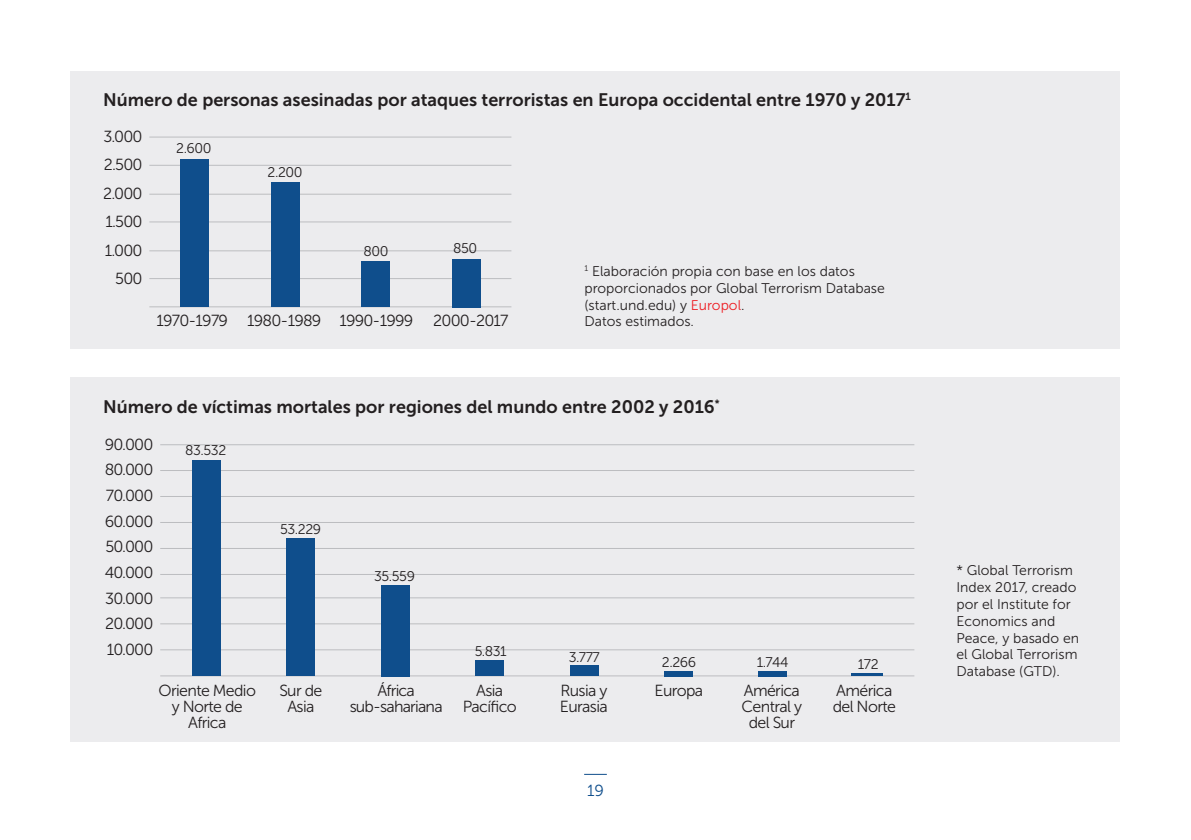
<style>
.page{position:relative;width:1191px;height:840px;background:#fff}
.page>*{position:absolute;margin:0;border:0;box-sizing:border-box;transform-origin:0 0}
.TÍTULO_TABLA{font:18px "Museo Sans 700";color:#231f20}
.TEXTO_TABLA{font:16px/16px "Museo Sans 300";letter-spacing:-.05em;color:#231f20;text-align:center}
.t1{font:16px "Museo Sans 300";color:#0f4e8c}
.PIE_DE_FOTO{font:14px/16.8px "Museo Sans 300";color:#231f20}
.DATOS_TABLA{font:14px "Museo Sans 300";letter-spacing:-.03em;color:#231f20}
.s1{color:#ee1d23}
</style>
<div class="page">
<svg style="left:584px;top:773px;width:23px;height:1px"></svg>
<div style="left:71px;top:71px;width:1049px;height:277px;background:#ececee"></div>
<div style="left:71px;top:376px;width:1049px;height:364px;background:#ececee"></div>
<hr style="left:149px;top:137px;width:362px;height:1px;background:#bcbdc0">
<hr style="left:149px;top:165px;width:362px;height:1px;background:#bcbdc0">
<hr style="left:149px;top:194px;width:362px;height:1px;background:#bcbdc0">
<hr style="left:149px;top:221px;width:362px;height:1px;background:#bcbdc0">
<hr style="left:149px;top:250px;width:362px;height:1px;background:#bcbdc0">
<hr style="left:149px;top:278px;width:362px;height:1px;background:#bcbdc0">
<hr style="left:149px;top:306px;width:362px;height:1px;background:#bcbdc0">
<div style="left:452px;top:259px;width:28px;height:48px;background:#0f4e8c"></div>
<div style="left:361px;top:261px;width:29px;height:46px;background:#0f4e8c"></div>
<div style="left:271px;top:182px;width:28px;height:125px;background:#0f4e8c"></div>
<div style="left:180px;top:159px;width:28px;height:148px;background:#0f4e8c"></div>
<hr style="left:160px;top:444px;width:754px;height:1px;background:#bcbdc0">
<hr style="left:160px;top:470px;width:754px;height:1px;background:#bcbdc0">
<hr style="left:160px;top:496px;width:754px;height:1px;background:#bcbdc0">
<hr style="left:160px;top:522px;width:754px;height:1px;background:#bcbdc0">
<hr style="left:160px;top:548px;width:754px;height:1px;background:#bcbdc0">
<hr style="left:160px;top:573px;width:754px;height:1px;background:#bcbdc0">
<hr style="left:160px;top:597px;width:754px;height:1px;background:#bcbdc0">
<hr style="left:160px;top:623px;width:754px;height:1px;background:#bcbdc0">
<hr style="left:160px;top:649px;width:754px;height:1px;background:#bcbdc0">
<hr style="left:160px;top:675px;width:754px;height:1px;background:#bcbdc0">
<hr style="left:851px;top:673px;width:31px;height:2px;background:#0f4e8c">
<div style="left:758px;top:670px;width:28px;height:5px;background:#0f4e8c"></div>
<div style="left:664px;top:670px;width:29px;height:5px;background:#0f4e8c"></div>
<div style="left:570px;top:665px;width:28px;height:10px;background:#0f4e8c"></div>
<div style="left:475px;top:660px;width:28px;height:15px;background:#0f4e8c"></div>
<div style="left:381px;top:585px;width:29px;height:90px;background:#0f4e8c"></div>
<div style="left:287px;top:538px;width:28px;height:137px;background:#0f4e8c"></div>
<div style="left:192px;top:460px;width:28px;height:215px;background:#0f4e8c"></div>
<p class="TÍTULO_TABLA" style="left:103px;top:89px;width:809px">Número de personas asesinadas por ataques terroristas en Europa occidental entre 1970 y 2017<sup>1</sup></p>
<p class="TEXTO_TABLA" style="left:103px;top:128px;width:41px">3.000</p>
<p class="TEXTO_TABLA" style="left:104px;top:157px;width:40px">2.500</p>
<p class="TEXTO_TABLA" style="left:103px;top:185px;width:41px">2.000</p>
<p class="TEXTO_TABLA" style="left:105px;top:213px;width:39px">1.500</p>
<p class="TEXTO_TABLA" style="left:105px;top:242px;width:39px">1.000</p>
<p class="TEXTO_TABLA" style="left:115px;top:270px;width:29px">500</p>
<p class="DATOS_TABLA" style="left:176px;top:141px;width:37px">2.600</p>
<p class="DATOS_TABLA" style="left:268px;top:165px;width:37px">2.200</p>
<p class="DATOS_TABLA" style="left:363px;top:244px;width:27px">800</p>
<p class="DATOS_TABLA" style="left:453px;top:241px;width:26px">850</p>
<p class="PIE_DE_FOTO" style="left:584px;top:263px;width:302px"><sup>1</sup> Elaboración propia con base en los datos proporcionados por Global Terrorism Database (start.und.edu) y <span class="s1">Europol</span>.<br>Datos estimados.</p>
<p class="TEXTO_TABLA" style="left:156px;top:313px;width:353px">1970-1979 1980-1989 1990-1999 2000-2017</p>
<p class="TÍTULO_TABLA" style="left:103px;top:396px;width:618px">Número de víctimas mortales por regiones del mundo entre 2002 y 2016<sup>*</sup></p>
<p class="TEXTO_TABLA" style="left:105px;top:436px;width:50px">90.000</p>
<p class="TEXTO_TABLA" style="left:105px;top:462px;width:50px">80.000</p>
<p class="TEXTO_TABLA" style="left:106px;top:487px;width:49px">70.000</p>
<p class="TEXTO_TABLA" style="left:105px;top:513px;width:50px">60.000</p>
<p class="TEXTO_TABLA" style="left:105px;top:538px;width:50px">50.000</p>
<p class="TEXTO_TABLA" style="left:105px;top:564px;width:50px">40.000</p>
<p class="TEXTO_TABLA" style="left:105px;top:590px;width:50px">30.000</p>
<p class="TEXTO_TABLA" style="left:105px;top:615px;width:50px">20.000</p>
<p class="TEXTO_TABLA" style="left:107px;top:641px;width:48px">10.000</p>
<p class="DATOS_TABLA" style="left:185px;top:443px;width:43px">83.532</p>
<p class="DATOS_TABLA" style="left:280px;top:521px;width:42px">53.229</p>
<p class="DATOS_TABLA" style="left:374px;top:568px;width:42px">35.559</p>
<p class="DATOS_TABLA" style="left:475px;top:643px;width:34px">5.831</p>
<p class="DATOS_TABLA" style="left:569px;top:649px;width:33px">3.777</p>
<p class="DATOS_TABLA" style="left:662px;top:653px;width:36px">2.266</p>
<p class="DATOS_TABLA" style="left:756px;top:653px;width:33px">1.744</p>
<p class="DATOS_TABLA" style="left:857px;top:656px;width:22px">172</p>
<p class="TEXTO_TABLA" style="left:159px;top:681px;width:99px">Oriente Medio y Norte de<br>Africa</p>
<p class="TEXTO_TABLA" style="left:350px;top:681px;width:94px">África sub-sahariana</p>
<p class="TEXTO_TABLA" style="left:279px;top:681px;width:45px">Sur de<br>Asia</p>
<p class="TEXTO_TABLA" style="left:463px;top:681px;width:56px">Asia<br>Pacífico</p>
<p class="TEXTO_TABLA" style="left:560px;top:681px;width:49px;text-align:left">Rusia y<br>Eurasia</p>
<p class="TEXTO_TABLA" style="left:741px;top:681px;width:62px">América<br>Central y del Sur</p>
<p class="TEXTO_TABLA" style="left:832px;top:681px;width:65px;text-align:left">América del Norte</p>
<p class="TEXTO_TABLA" style="left:654px;top:681px;width:50px">Europa</p>
<p class="t1" style="left:587px;top:781px;width:18px">19</p>
<p class="PIE_DE_FOTO" style="left:956px;top:561px;width:124px">* Global Terrorism<br>Index 2017, creado por el Institute for<br>Economics and<br>Peace, y basado en el Global Terrorism<br>Database (GTD).</p>
</div>
